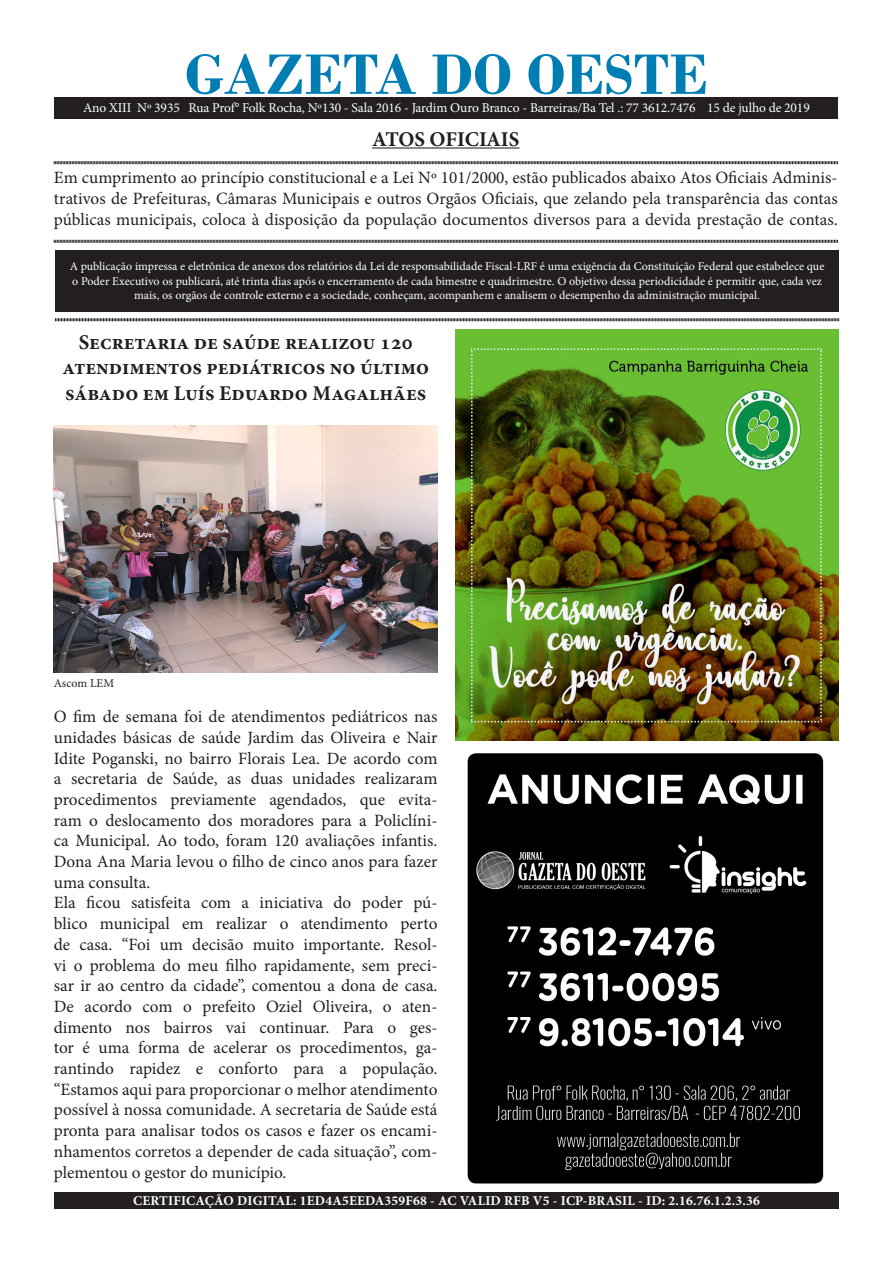
<style>
.page{position:relative;width:893px;height:1263px;background:#fff}
.page>*{position:absolute;margin:0;border:0;box-sizing:border-box;transform-origin:0 0}
.t1{font:700 60px "Bodoni";color:#007eb4}
.t2{font:700 21px/25.2px "Minion Pro";color:#231f20;text-align:center}
.t3{font:17.25px/20.7px "Minion Pro";color:#231f20;text-align:justify}
.t4{font:13.5px "Minion Pro";letter-spacing:-.01em;color:#fff}
.t5{font:700 13.5px "Minion Pro";letter-spacing:.015em;color:#fff}
.t6{font:12px/14.4px "Minion Pro";color:#fff;text-align:center}
.t7{font:12px "Minion Pro";color:#231f20}
</style>
<div class="page">
<div style="left:55px;top:250px;width:784px;height:61px;background:#231f20"></div>
<hr style="left:372px;top:147px;width:147px;height:2px;background:#231f20">
<svg style="left:54px;top:161px;width:784px;height:4px;background:#908e8e"></svg>
<svg style="left:54px;top:239px;width:784px;height:4px;background:#908e8e"></svg>
<svg style="left:55px;top:318px;width:784px;height:4px;background:#908e8e"></svg>
<div style="left:54px;top:98px;width:784px;height:20px;background:#231f20"></div>
<div style="left:54px;top:1192px;width:785px;height:17px;background:#231f20"></div>
<img style="left:54px;top:426px;width:383px;height:246px">
<img style="left:455px;top:330px;width:384px;height:410px">
<img style="left:467px;top:753px;width:357px;height:431px">
<p class="t1" style="left:185px;top:39px;width:525px">GAZETA DO OESTE</p>
<p class="t2" style="left:372px;top:126px;width:149px">ATOS OFICIAIS</p>
<p class="t3" style="left:54px;top:168px;width:785px">Em cumprimento ao princípio constitucional e a Lei Nº 101/2000, estão publicados abaixo Atos Oficiais Adminis&shy;trativos de Prefeituras, Câmaras Municipais e outros Orgãos Oficiais, que zelando pela transparência das contas públicas municipais, coloca à disposição da população documentos diversos para a devida prestação de contas.</p>
<p class="t6" style="left:70px;top:259px;width:756px">A publicação impressa e eletrônica de anexos dos relatórios da Lei de responsabilidade Fiscal-LRF é uma exigência da Constituição Federal que estabelece que o Poder Executivo os publicará, até trinta dias após o encerramento de cada bimestre e quadrimestre. O objetivo dessa periodicidade é permitir que, cada vez mais, os orgãos de controle externo e a sociedade, conheçam, acompanhem e analisem o desempenho da administração municipal.</p>
<p class="t4" style="left:83px;top:99px;width:728px">Ano XIII Nº 3935 Rua Prof° Folk Rocha, Nº130 - Sala 2016 - Jardim Ouro Branco - Barreiras/Ba Tel .: 77 3612.7476 15 de julho de 2019</p>
<p class="t2" style="left:62px;top:329px;width:368px">Secretaria de saúde realizou 120 atendimentos pediátricos no último sábado em Luís Eduardo Magalhães</p>
<p class="t7" style="left:54px;top:675px;width:62px">Ascom LEM</p>
<p class="t3" style="left:54px;top:706px;width:385px">O fim de semana foi de atendimentos pediátricos nas unidades básicas de saúde Jardim das Oliveira e Nair Idite Poganski, no bairro Florais Lea. De acordo com a secretaria de Saúde, as duas unidades realizaram procedimentos previamente agendados, que evita&shy;ram o deslocamento dos moradores para a Policlíni&shy;ca Municipal. Ao todo, foram 120 avaliações infantis.<br>Dona Ana Maria levou o filho de cinco anos para fazer uma consulta.</p>
<p class="t3" style="left:54px;top:893px;width:385px">Ela ficou satisfeita com a iniciativa do poder pú&shy;blico municipal em realizar o atendimento perto de casa. “Foi um decisão muito importante. Resol&shy;vi o problema do meu filho rapidamente, sem preci&shy;sar ir ao centro da cidade”, comentou a dona de casa.<br>De acordo com o prefeito Oziel Oliveira, o aten&shy;dimento nos bairros vai continuar. Para o ges&shy;tor é uma forma de acelerar os procedimentos, ga&shy;rantindo rapidez e conforto para a população. “Estamos aqui para proporcionar o melhor atendimento possível à nossa comunidade. A secretaria de Saúde está pronta para analisar todos os casos e fazer os encami&shy;nhamentos corretos a depender de cada situação”, com&shy;plementou o gestor do município.</p>
<p class="t5" style="left:133px;top:1191px;width:628px">CERTIFICAÇÃO DIGITAL: 1ED4A5EEDA359F68 - AC VALID RFB V5 - ICP-BRASIL - ID: 2.16.76.1.2.3.36</p>
</div>
